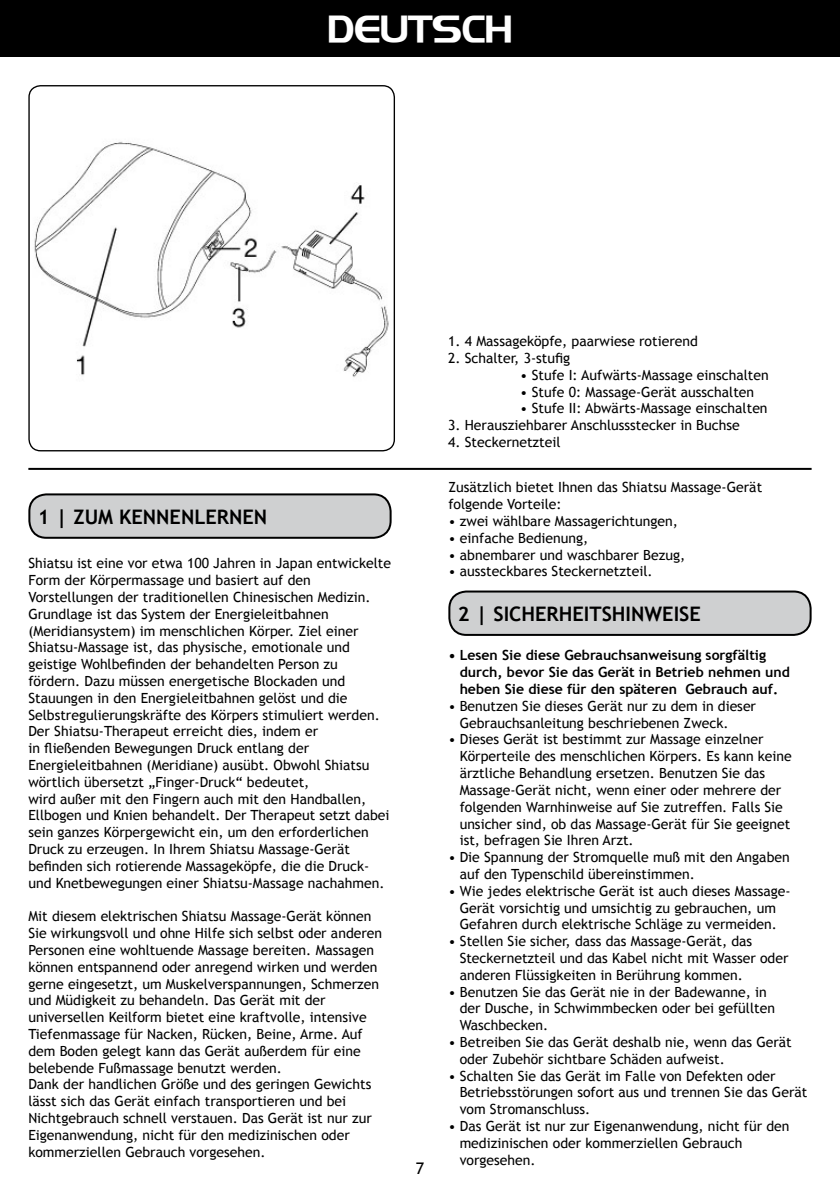
<style>
.page{position:relative;width:840px;height:1191px;background:#fff}
.page>*{position:absolute;margin:0;border:0;box-sizing:border-box;transform-origin:0 0}
.t1{font:36px "Longview";color:#fff}
.t2{font:700 20px "Trebuchet MS";color:#000}
.t3{font:16px "Trebuchet MS";color:#000}
.t4{font:14px/16.8px "Trebuchet MS";color:#000}
.t5{font:700 14px/16.8px "Trebuchet MS";color:#000}
</style>
<div class="page">
<div style="left:0;top:0;width:839px;height:57px;background:#000"></div>
<hr style="left:28px;top:468px;width:783px;height:2px;background:#000">
<div style="left:29px;top:494px;width:361px;height:44px;background:#cfd0d1;border-radius:17px"></div>
<div style="left:28px;top:493px;width:363px;height:46px;border:2px solid #000;border-radius:17px"></div>
<img style="left:34px;top:141px;width:355px;height:236px">
<div style="left:28px;top:85px;width:367px;height:366px;border:1px solid #000;border-radius:12px"></div>
<div style="left:449px;top:591px;width:361px;height:44px;background:#cfd0d1;border-radius:17px"></div>
<div style="left:448px;top:590px;width:363px;height:46px;border:2px solid #000;border-radius:17px"></div>
<h1 class="t1" style="left:327px;top:7px;width:186px">DEUTSCH</h1>
<h2 class="t2" style="left:38px;top:504px;width:231px">1 | zum kennenlernen</h2>
<p class="t4" style="left:28px;top:555px;width:364px">Shiatsu ist eine vor etwa 100 Jahren in Japan entwickelte Form der Körpermassage und basiert auf den Vorstellungen der traditionellen Chinesischen Medizin.<br>Grundlage ist das System der Energieleitbahnen (Meridiansystem) im menschlichen Körper. Ziel einer Shiatsu-Massage ist, das physische, emotionale und geistige Wohlbefinden der behandelten Person zu fördern. Dazu müssen energetische Blockaden und Stauungen in den Energieleitbahnen gelöst und die Selbstregulierungskräfte des Körpers stimuliert werden.<br>Der Shiatsu-Therapeut erreicht dies, indem er<br>in fließenden Bewegungen Druck entlang der Energieleitbahnen (Meridiane) ausübt. Obwohl Shiatsu wörtlich übersetzt „Finger-Druck“ bedeutet,<br>wird außer mit den Fingern auch mit den Handballen, Ellbogen und Knien behandelt. Der Therapeut setzt dabei sein ganzes Körpergewicht ein, um den erforderlichen Druck zu erzeugen. In Ihrem Shiatsu Massage-Gerät befinden sich rotierende Massageköpfe, die die Druck&shy;und Knetbewegungen einer Shiatsu-Massage nachahmen.</p>
<p class="t4" style="left:28px;top:908px;width:355px">Mit diesem elektrischen Shiatsu Massage-Gerät können Sie wirkungsvoll und ohne Hilfe sich selbst oder anderen Personen eine wohltuende Massage bereiten. Massagen können entspannend oder anregend wirken und werden gerne eingesetzt, um Muskelverspannungen, Schmerzen und Müdigkeit zu behandeln. Das Gerät mit der universellen Keilform bietet eine kraftvolle, intensive Tiefenmassage für Nacken, Rücken, Beine, Arme. Auf dem Boden gelegt kann das Gerät außerdem für eine belebende Fußmassage benutzt werden.<br>Dank der handlichen Größe und des geringen Gewichts lässt sich das Gerät einfach transportieren und bei Nichtgebrauch schnell verstauen. Das Gerät ist nur zur Eigenanwendung, nicht für den medizinischen oder kommerziellen Gebrauch vorgesehen.</p>
<p class="t3" style="left:415px;top:1159px;width:10px">7</p>
<p class="t4" style="left:448px;top:333px;width:251px">1. 4 Massageköpfe, paarwiese rotierend</p>
<p class="t4" style="left:448px;top:350px;width:123px">2. Schalter, 3-stufig</p>
<p class="t4" style="left:520px;top:366px;width:250px">• Stufe I: Aufwärts-Massage einschalten</p>
<p class="t4" style="left:520px;top:383px;width:235px">• Stufe 0: Massage-Gerät ausschalten</p>
<p class="t4" style="left:520px;top:400px;width:249px">• Stufe II: Abwärts-Massage einschalten</p>
<p class="t4" style="left:448px;top:417px;width:293px">3. Herausziehbarer Anschlussstecker in Buchse</p>
<p class="t4" style="left:448px;top:434px;width:114px">4. Steckernetzteil</p>
<p class="t4" style="left:448px;top:479px;width:315px">Zusätzlich bietet Ihnen das Shiatsu Massage-Gerät folgende Vorteile:</p>
<p class="t4" style="left:448px;top:513px;width:231px">• zwei wählbare Massagerichtungen,</p>
<p class="t4" style="left:448px;top:529px;width:141px">• einfache Bedienung,</p>
<p class="t4" style="left:448px;top:546px;width:238px">• abnembarer und waschbarer Bezug,</p>
<p class="t4" style="left:448px;top:563px;width:206px">• aussteckbares Steckernetzteil.</p>
<h2 class="t2" style="left:457px;top:601px;width:48px">2 | SICHERHEITSHIN</h2>
<h2 class="t2" style="left:644px;top:601px;width:28px">WEISE</h2>
<p class="t5" style="left:459px;top:647px;width:331px;text-indent:-11px">• Lesen Sie diese Gebrauchsanweisung sorgfältig durch, bevor Sie das Gerät in Betrieb nehmen und heben Sie diese für den späteren Gebrauch auf.</p>
<p class="t4" style="left:459px;top:697px;width:298px;text-indent:-11px">• Benutzen Sie dieses Gerät nur zu dem in dieser<br>Gebrauchsanleitung beschriebenen Zweck.</p>
<p class="t4" style="left:459px;top:731px;width:333px;text-indent:-11px">• Dieses Gerät ist bestimmt zur Massage einzelner Körperteile des menschlichen Körpers. Es kann keine ärztliche Behandlung ersetzen. Benutzen Sie das Massage-Gerät nicht, wenn einer oder mehrere der folgenden Warnhinweise auf Sie zutreffen. Falls Sie unsicher sind, ob das Massage-Gerät für Sie geeignet ist, befragen Sie Ihren Arzt.</p>
<p class="t4" style="left:459px;top:849px;width:331px;text-indent:-11px">• Die Spannung der Stromquelle muß mit den Angaben auf den Typenschild übereinstimmen.</p>
<p class="t4" style="left:448px;top:882px;width:343px;text-align:center">• Wie jedes elektrische Gerät ist auch dieses Massage-<br>Gerät vorsichtig und umsichtig zu gebrauchen, um<br>Gefahren durch elektrische Schläge zu vermeiden.</p>
<p class="t4" style="left:459px;top:933px;width:330px;text-indent:-11px">• Stellen Sie sicher, dass das Massage-Gerät, das<br>Steckernetzteil und das Kabel nicht mit Wasser oder anderen Flüssigkeiten in Berührung kommen.</p>
<p class="t4" style="left:459px;top:983px;width:317px;text-indent:-11px">• Benutzen Sie das Gerät nie in der Badewanne, in der Dusche, in Schwimmbecken oder bei gefüllten<br>Waschbecken.</p>
<p class="t4" style="left:459px;top:1033px;width:333px;text-indent:-11px">• Betreiben Sie das Gerät deshalb nie, wenn das Gerät oder Zubehör sichtbare Schäden aufweist.</p>
<p class="t4" style="left:459px;top:1067px;width:349px;text-indent:-11px">• Schalten Sie das Gerät im Falle von Defekten oder<br>Betriebsstörungen sofort aus und trennen Sie das Gerät vom Stromanschluss.</p>
<p class="t4" style="left:459px;top:1117px;width:331px;text-indent:-11px">• Das Gerät ist nur zur Eigenanwendung, nicht für den medizinischen oder kommerziellen Gebrauch vorgesehen.</p>
</div>
